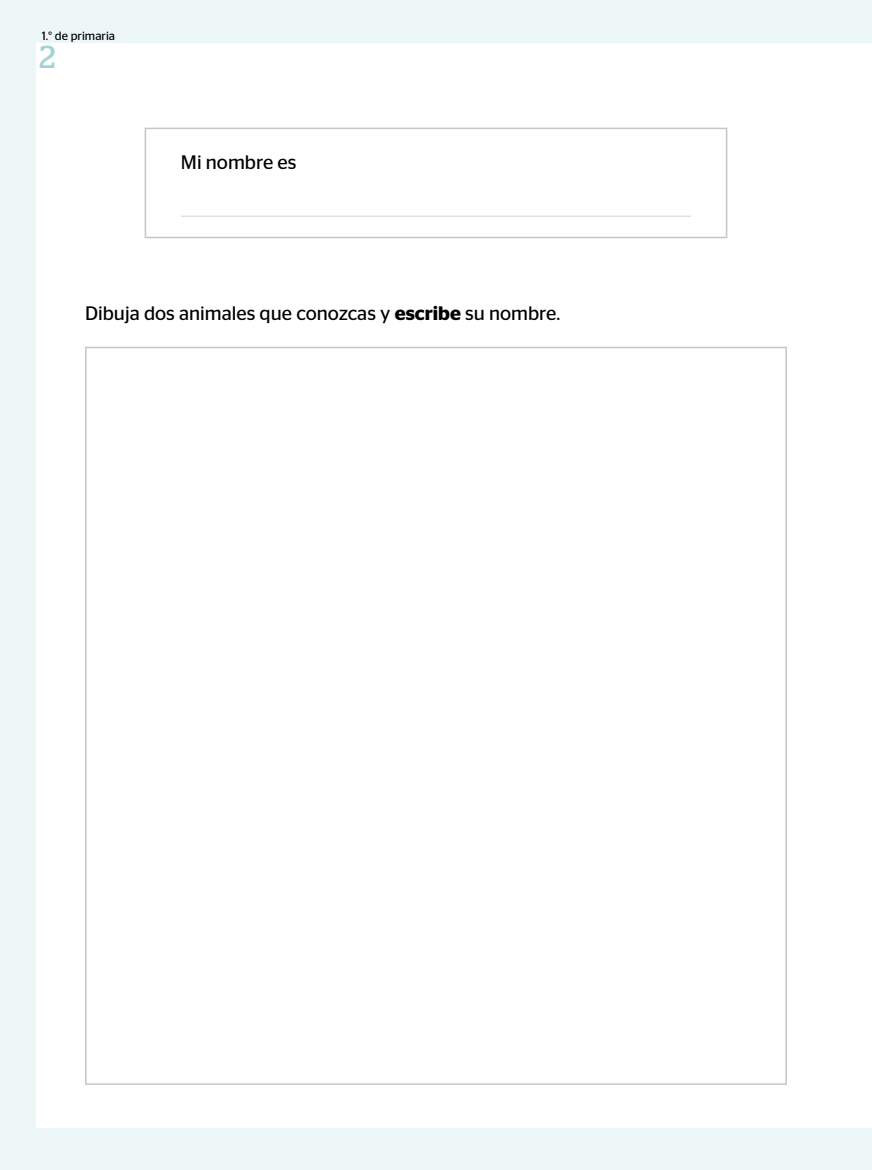
<style>
.page{position:relative;width:872px;height:1170px;background:#fff}
.page>*{position:absolute;margin:0;border:0;box-sizing:border-box;transform-origin:0 0}
.t1{font:31.65px "Stag";color:#9ed4d5}
.t2{font:19.5px "Stag Sans";color:#000}
.t3{font:12px "Stag Sans";color:#000}
.s1{font-weight:600}
</style>
<div class="page">
<div style="left:0;top:0;width:872px;height:1169px;background:#eef7f8"></div>
<div style="left:36px;top:43px;width:836px;height:1084px;background:#fff"></div>
<div style="left:85px;top:347px;width:702px;height:737px;background:#fff;border:2px solid #c6c6c6"></div>
<div style="left:145px;top:128px;width:582px;height:110px;background:#fff;border:2px solid #c6c6c6"></div>
<hr style="left:181px;top:216px;width:510px;height:1px;background:#dadada">
<p class="t3" style="left:42px;top:29px;width:75px">1.° de primaria</p>
<h1 class="t1" style="left:39px;top:38px;width:18px">2</h1>
<p class="t2" style="left:181px;top:151px;width:117px">Mi nombre es</p>
<p class="t2" style="left:85px;top:302px;width:477px">Dibuja dos animales que conozcas y <span class="s1">escribe</span> su nombre.</p>
</div>
